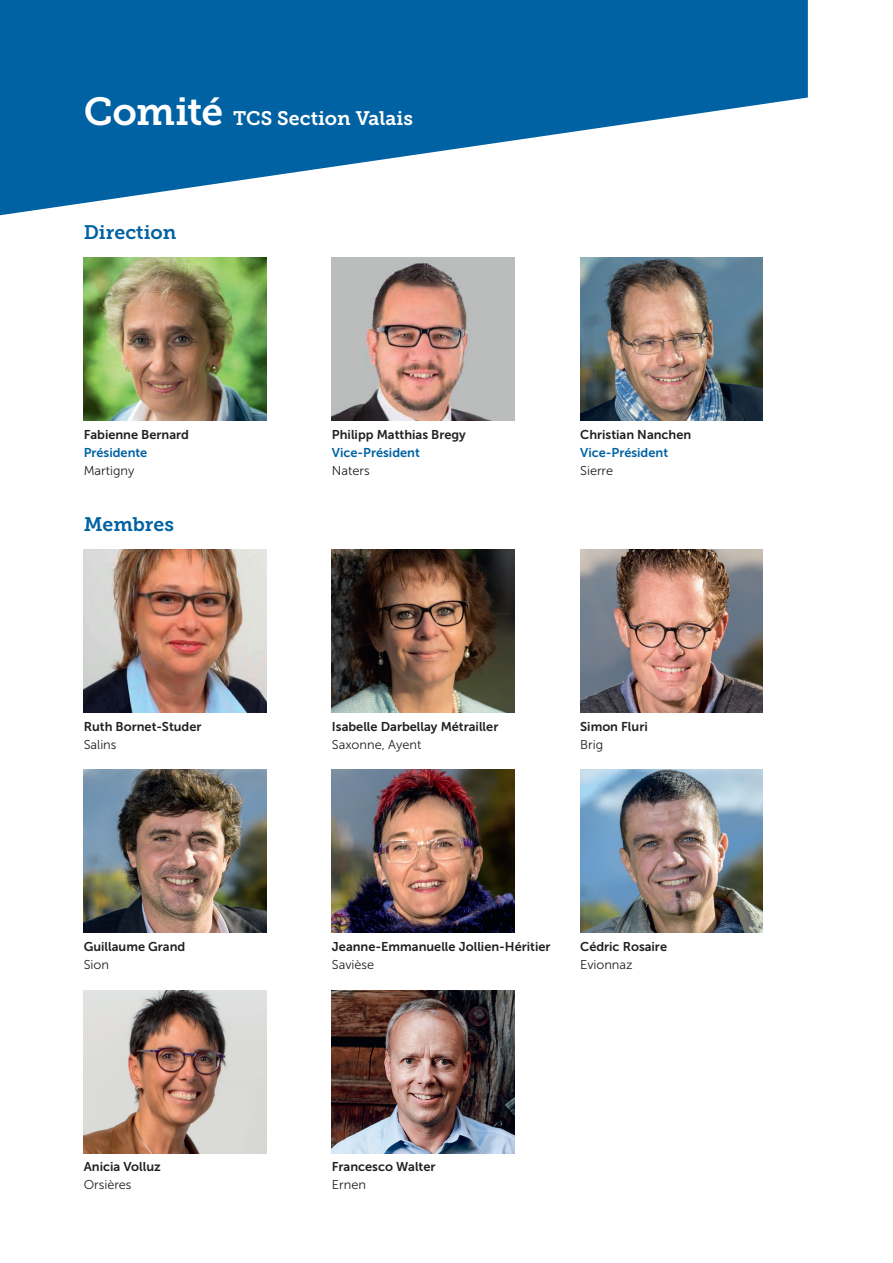
<style>
.page{position:relative;width:893px;height:1263px;background:#fff}
.page>*{position:absolute;margin:0;border:0;box-sizing:border-box;transform-origin:0 0}
.t1{font:19.5px "Museo Slab 700";color:#fff}
.t2{font:19.5px "Museo Slab 700";color:#0062a3}
.t3{font:12.75px "Museo Sans 700";color:#231f20}
.t4{font:12.75px "Museo Sans 300";color:#231f20}
.t5{font:12.75px "Museo Sans 700";color:#0062a3}
.s1{font-size:39px}
</style>
<div class="page">
<svg style="left:0;top:0;width:807px;height:215px;fill:#0062a3"></svg>
<img style="left:84px;top:258px;width:182px;height:163px">
<img style="left:332px;top:258px;width:182px;height:163px">
<img style="left:580px;top:258px;width:182px;height:163px">
<img style="left:332px;top:549px;width:182px;height:163px">
<img style="left:332px;top:770px;width:182px;height:163px">
<img style="left:84px;top:770px;width:182px;height:163px">
<img style="left:580px;top:770px;width:182px;height:163px">
<img style="left:84px;top:990px;width:182px;height:163px">
<img style="left:84px;top:549px;width:182px;height:163px">
<img style="left:580px;top:549px;width:182px;height:163px">
<img style="left:332px;top:990px;width:182px;height:163px">
<h1 class="t1" style="left:84px;top:107px;width:331px"><span class="s1">Comité</span> TCS Section Valais</h1>
<h1 class="t2" style="left:84px;top:221px;width:94px">Direction</h1>
<p class="t3" style="left:84px;top:427px;width:107px">Fabienne Bernard</p>
<p class="t5" style="left:84px;top:445px;width:65px">Présidente</p>
<p class="t4" style="left:84px;top:464px;width:52px">Martigny</p>
<p class="t3" style="left:332px;top:427px;width:135px">Philipp Matthias Bregy</p>
<p class="t5" style="left:332px;top:445px;width:89px">Vice-Président</p>
<p class="t4" style="left:332px;top:464px;width:39px">Naters</p>
<p class="t3" style="left:580px;top:427px;width:113px">Christian Nanchen</p>
<p class="t5" style="left:580px;top:445px;width:89px">Vice-Président</p>
<p class="t4" style="left:580px;top:464px;width:34px">Sierre</p>
<h1 class="t2" style="left:84px;top:513px;width:92px">Membres</h1>
<p class="t3" style="left:84px;top:719px;width:119px">Ruth Bornet-Studer</p>
<p class="t4" style="left:84px;top:737px;width:34px">Salins</p>
<p class="t3" style="left:332px;top:719px;width:168px">Isabelle Darbellay Métrailler</p>
<p class="t4" style="left:332px;top:737px;width:91px">Saxonne, Ayent</p>
<p class="t3" style="left:580px;top:719px;width:69px">Simon Fluri</p>
<p class="t4" style="left:580px;top:737px;width:24px">Brig</p>
<p class="t3" style="left:84px;top:939px;width:103px">Guillaume Grand</p>
<p class="t4" style="left:84px;top:958px;width:27px">Sion</p>
<p class="t3" style="left:332px;top:939px;width:220px">Jeanne-Emmanuelle Jollien-Héritier</p>
<p class="t4" style="left:332px;top:958px;width:44px">Savièse</p>
<p class="t3" style="left:580px;top:939px;width:88px">Cédric Rosaire</p>
<p class="t4" style="left:580px;top:958px;width:54px">Evionnaz</p>
<p class="t3" style="left:84px;top:1160px;width:79px">Anicia Volluz</p>
<p class="t4" style="left:84px;top:1178px;width:49px">Orsières</p>
<p class="t3" style="left:332px;top:1160px;width:105px">Francesco Walter</p>
<p class="t4" style="left:332px;top:1178px;width:35px">Ernen</p>
</div>
